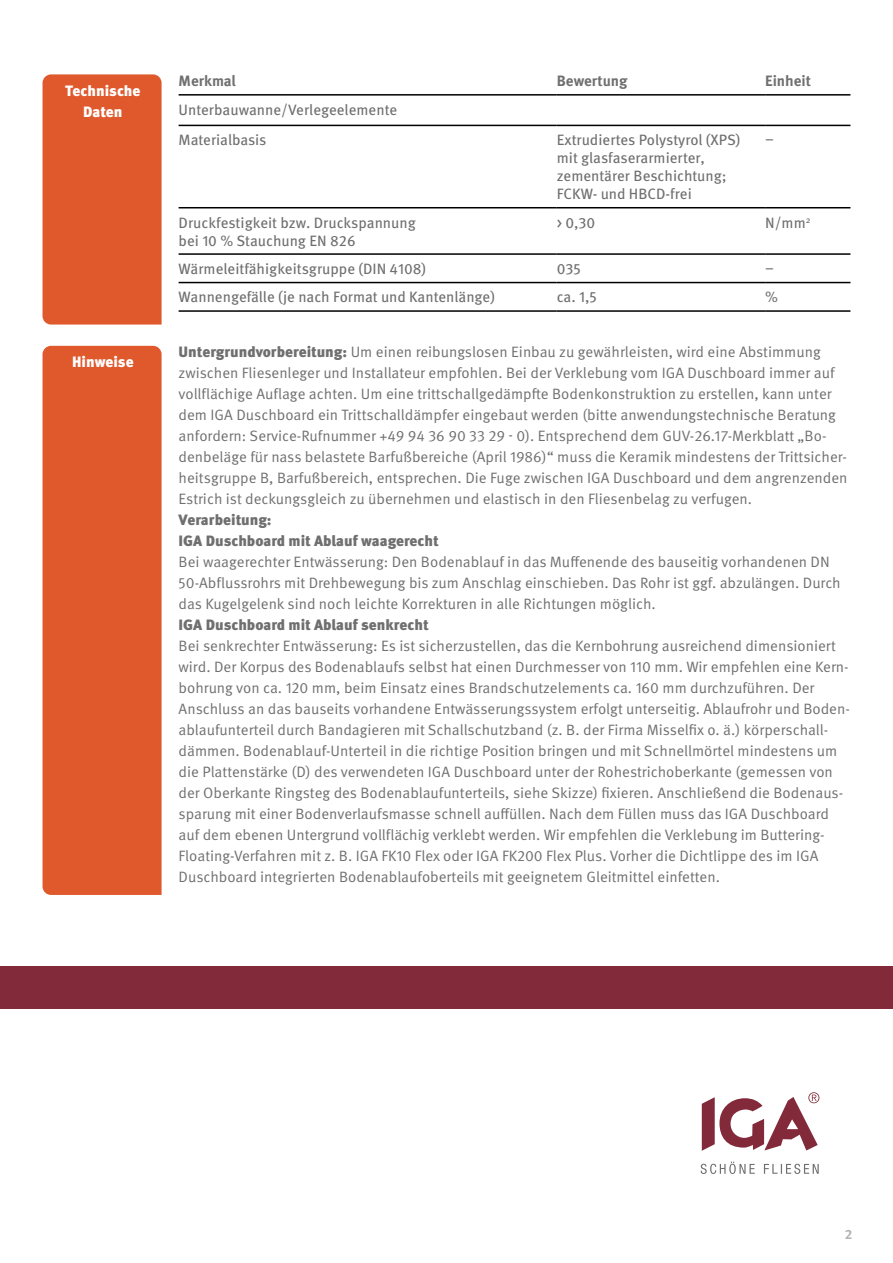
<style>
.page{position:relative;width:893px;height:1263px;background:#fff}
.page>*{position:absolute;margin:0;border:0;box-sizing:border-box;transform-origin:0 0}
.t1{font:15px/21px "Meta Pro Norm";color:#706f6f}
.t2{font:15px/18px "Meta Pro";color:#706f6f}
.t3{font:900 15px/21px "Meta Pro";color:#706f6f}
.t4{font:700 15px "Meta Pro";color:#706f6f}
.t5{font:900 15px/21px "Meta Pro";color:#fff;text-align:center}
.t6{font:700 13.5px "Meta Pro";color:#b3b2b2}
.s1{font-family:"Meta Pro";font-weight:900}
</style>
<div class="page">
<div style="left:0;top:966px;width:893px;height:42px;background:#822a3a"></div>
<svg style="left:702px;top:1092px;width:117px;height:59px"></svg>
<svg style="left:701px;top:1162px;width:118px;height:12px"></svg>
<div style="left:43px;top:74px;width:119px;height:251px;background:#df592c"></div>
<hr style="left:179px;top:94px;width:378px;height:2px;background:#000">
<hr style="left:557px;top:94px;width:208px;height:2px;background:#000">
<hr style="left:765px;top:94px;width:85px;height:2px;background:#000">
<hr style="left:179px;top:125px;width:378px;height:1px;background:#000">
<hr style="left:557px;top:125px;width:208px;height:1px;background:#000">
<hr style="left:765px;top:125px;width:85px;height:1px;background:#000">
<hr style="left:179px;top:207px;width:378px;height:1px;background:#000">
<hr style="left:557px;top:207px;width:208px;height:1px;background:#000">
<hr style="left:765px;top:207px;width:85px;height:1px;background:#000">
<hr style="left:179px;top:253px;width:378px;height:2px;background:#000">
<hr style="left:557px;top:253px;width:208px;height:2px;background:#000">
<hr style="left:765px;top:253px;width:85px;height:2px;background:#000">
<hr style="left:179px;top:282px;width:378px;height:1px;background:#000">
<hr style="left:557px;top:282px;width:208px;height:1px;background:#000">
<hr style="left:765px;top:282px;width:85px;height:1px;background:#000">
<hr style="left:179px;top:310px;width:378px;height:2px;background:#000">
<hr style="left:557px;top:310px;width:208px;height:2px;background:#000">
<hr style="left:765px;top:310px;width:85px;height:2px;background:#000">
<div style="left:43px;top:346px;width:119px;height:549px;background:#df592c"></div>
<p class="t5" style="left:65px;top:79px;width:77px">Technische<br>Daten</p>
<p class="t5" style="left:72px;top:350px;width:63px">Hinweise</p>
<p class="t4" style="left:179px;top:69px;width:59px">Merkmal</p>
<p class="t4" style="left:557px;top:69px;width:72px">Bewertung</p>
<p class="t4" style="left:765px;top:69px;width:47px">Einheit</p>
<p class="t2" style="left:179px;top:93px;width:220px;line-height:30.6px">Unterbauwanne/Verlegeelemente<br>Materialbasis</p>
<p class="t2" style="left:557px;top:130px;width:185px">Extrudiertes Polystyrol (XPS) mit glasfaserarmierter, zementärer Beschichtung;<br>FCKW- und HBCD-frei</p>
<p class="t2" style="left:765px;top:130px;width:10px">–</p>
<p class="t2" style="left:179px;top:212px;width:239px">Druckfestigkeit bzw. Druckspannung bei 10 % Stauchung EN 826</p>
<p class="t2" style="left:557px;top:212px;width:40px">&gt; 0,30</p>
<p class="t2" style="left:765px;top:212px;width:47px">N/mm<sup>2</sup></p>
<p class="t2" style="left:179px;top:259px;width:249px">Wärmeleitfähigkeitsgruppe (DIN 4108)</p>
<p class="t2" style="left:557px;top:259px;width:26px">035</p>
<p class="t2" style="left:765px;top:259px;width:10px">–</p>
<p class="t2" style="left:179px;top:287px;width:318px">Wannengefälle (je nach Format und Kantenlänge)</p>
<p class="t2" style="left:557px;top:287px;width:42px">ca. 1,5</p>
<p class="t2" style="left:765px;top:287px;width:14px">%</p>
<p class="t1" style="left:179px;top:340px;width:670px"><span class="s1">Untergrundvorbereitung:</span> Um einen reibungslosen Einbau zu gewährleisten, wird eine Abstimmung zwischen Fliesenleger und Installateur empfohlen. Bei der Verklebung vom IGA Duschboard immer auf vollflächige Auflage achten. Um eine trittschallgedämpfte Bodenkonstruktion zu erstellen, kann unter dem IGA Duschboard ein Trittschalldämpfer eingebaut werden (bitte anwendungstechnische Beratung anfordern: Service-Rufnummer +49 94 36 90 33 29 - 0). Entsprechend dem GUV-26.17-Merkblatt „Bo&shy;denbeläge für nass belastete Barfußbereiche (April 1986)“ muss die Keramik mindestens der Trittsicher&shy;heitsgruppe B, Barfußbereich, entsprechen. Die Fuge zwischen IGA Duschboard und dem angrenzenden Estrich ist deckungsgleich zu übernehmen und elastisch in den Fliesenbelag zu verfugen.</p>
<p class="t3" style="left:179px;top:509px;width:262px">Verarbeitung:<br>IGA Duschboard mit Ablauf waagerecht</p>
<p class="t1" style="left:179px;top:550px;width:664px">Bei waagerechter Entwässerung: Den Bodenablauf in das Muffenende des bauseitig vorhandenen DN<br>50-Abflussrohrs mit Drehbewegung bis zum Anschlag einschieben. Das Rohr ist ggf. abzulängen. Durch das Kugelgelenk sind noch leichte Korrekturen in alle Richtungen möglich.</p>
<p class="t3" style="left:179px;top:614px;width:252px">IGA Duschboard mit Ablauf senkrecht</p>
<p class="t1" style="left:179px;top:634px;width:673px">Bei senkrechter Entwässerung: Es ist sicherzustellen, das die Kernbohrung ausreichend dimensioniert wird. Der Korpus des Bodenablaufs selbst hat einen Durchmesser von 110 mm. Wir empfehlen eine Kern&shy;bohrung von ca. 120 mm, beim Einsatz eines Brandschutzelements ca. 160 mm durchzuführen. Der Anschluss an das bauseits vorhandene Entwässerungssystem erfolgt unterseitig. Ablaufrohr und Boden&shy;ablaufunterteil durch Bandagieren mit Schallschutzband (z. B. der Firma Misselfix o. ä.) körperschall&shy;dämmen. Bodenablauf-Unterteil in die richtige Position bringen und mit Schnellmörtel mindestens um die Plattenstärke (D) des verwendeten IGA Duschboard unter der Rohestrichoberkante (gemessen von der Oberkante Ringsteg des Bodenablaufunterteils, siehe Skizze) fixieren. Anschließend die Bodenaus&shy;sparung mit einer Bodenverlaufsmasse schnell auffüllen. Nach dem Füllen muss das IGA Duschboard auf dem ebenen Untergrund vollflächig verklebt werden. Wir empfehlen die Verklebung im Buttering-Floating-Verfahren mit z. B. IGA FK10 Flex oder IGA FK200 Flex Plus. Vorher die Dichtlippe des im IGA Duschboard integrierten Bodenablaufoberteils mit geeignetem Gleitmittel einfetten.</p>
<p class="t6" style="left:845px;top:1224px;width:9px">2</p>
</div>
